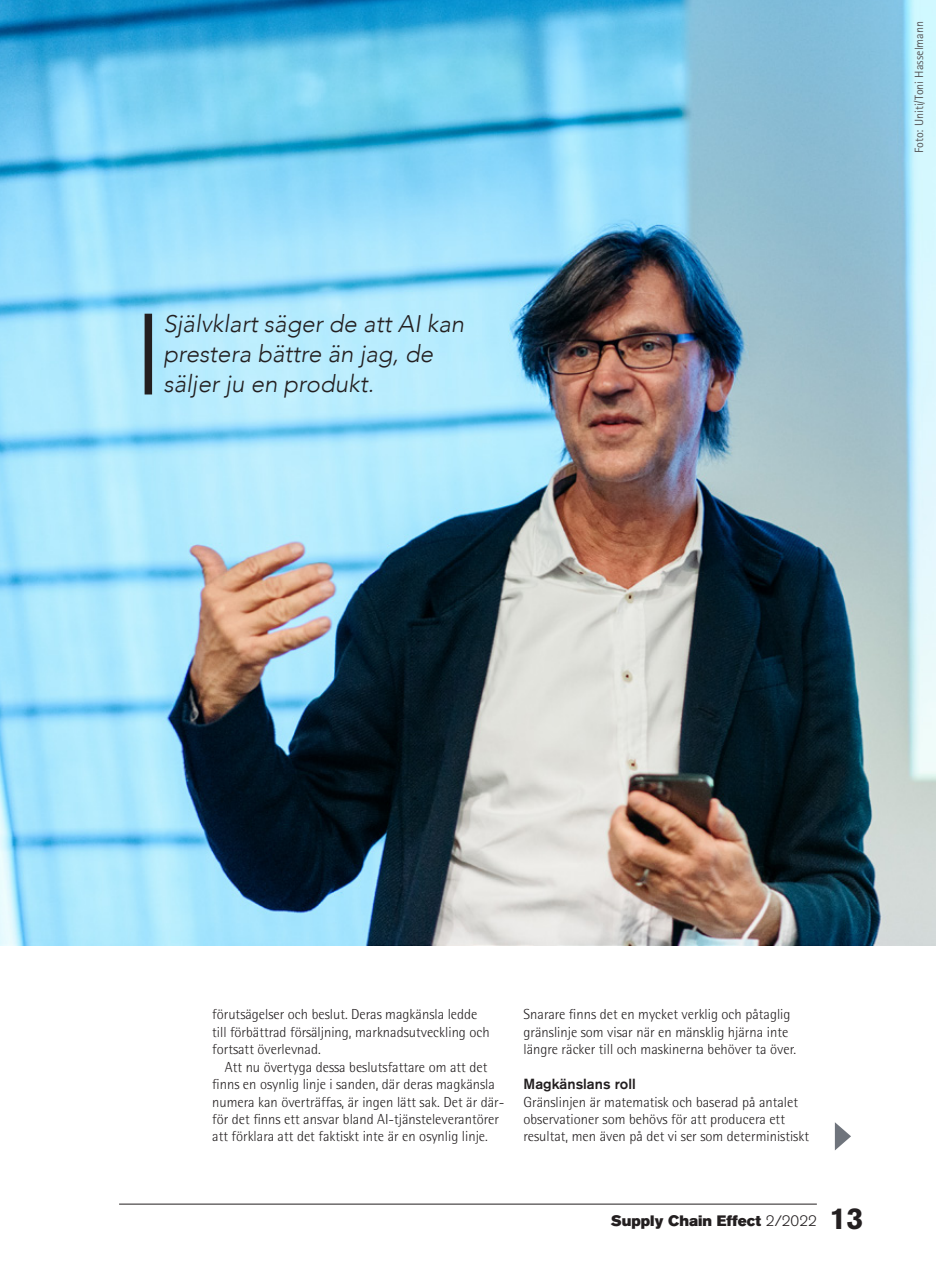
<style>
.page{position:relative;width:936px;height:1276px;background:#fff}
.page>*{position:absolute;margin:0;border:0;box-sizing:border-box;transform-origin:0 0}
.Avenir_ingress_cmd7{font:italic 300 24px/30px "Avenir";color:#231f20}
.t1{font:15px "Akzidenz Grotesk BQ Super";color:#231f20}
.Bröd_indrag_sh2{font:300 14.55px/17.4px "Agfa Rotis Semisans";color:#231f20}
.Bröd_sh1{font:300 14.55px/17.4px "Agfa Rotis Semisans";color:#231f20}
.Mellis_sh3{font:500 14.55px "Akzidenz Grotesk BQ";color:#231f20}
.Byline_text{font:12px "Rotis Sans Serif Pro";color:#57585a}
.s1{font-family:"Akzidenz Grotesk BQ";font-weight:300}
.s2{font-family:"Akzidenz Grotesk BQ";font-weight:700;font-size:30px}
</style>
<div class="page">
<hr style="left:119px;top:1203px;width:697px;height:1px;background:#231f20">
<img style="left:0;top:0;width:935px;height:945px">
<div style="left:145px;top:314px;width:7px;height:80px;background:#231f20"></div>
<svg style="left:834px;top:1122px;width:17px;height:28px"></svg>
<p class="Avenir_ingress_cmd7" style="left:163px;top:309px;width:302px">Självklart säger de att AI kan prestera bättre än jag, de säljer ju en produkt.</p>
<p class="Byline_text" style="left:911px;top:153px;width:134px;rotate:-90deg">Foto: Uniti/Toni Hasselmann</p>
<p class="Bröd_sh1" style="left:212px;top:1005px;width:279px">förutsägelser och beslut. Deras magkänsla ledde till förbättrad försäljning, marknadsutveckling och fortsatt överlevnad.</p>
<p class="Bröd_indrag_sh2" style="left:212px;top:1058px;width:294px;text-indent:13px">Att nu övertyga dessa beslutsfattare om att det finns en osynlig linje i sanden, där deras magkänsla numera kan överträffas, är ingen lätt sak. Det är där&shy;för det finns ett ansvar bland AI-tjänsteleverantörer att förklara att det faktiskt inte är en osynlig linje.</p>
<p class="Bröd_indrag_sh2" style="left:523px;top:1005px;width:274px">Snarare finns det en mycket verklig och påtaglig gränslinje som visar när en mänsklig hjärna inte längre räcker till och maskinerna behöver ta över.</p>
<p class="Mellis_sh3" style="left:523px;top:1075px;width:114px">Magkänslans roll</p>
<p class="Bröd_sh1" style="left:523px;top:1093px;width:287px">Gränslinjen är matematisk och baserad på antalet observationer som behövs för att producera ett resultat, men även på det vi ser som deterministiskt</p>
<p class="t1" style="left:611px;top:1212px;width:254px">Supply Chain Effect <span class="s1">2/2022</span> <span class="s2">13</span></p>
</div>
